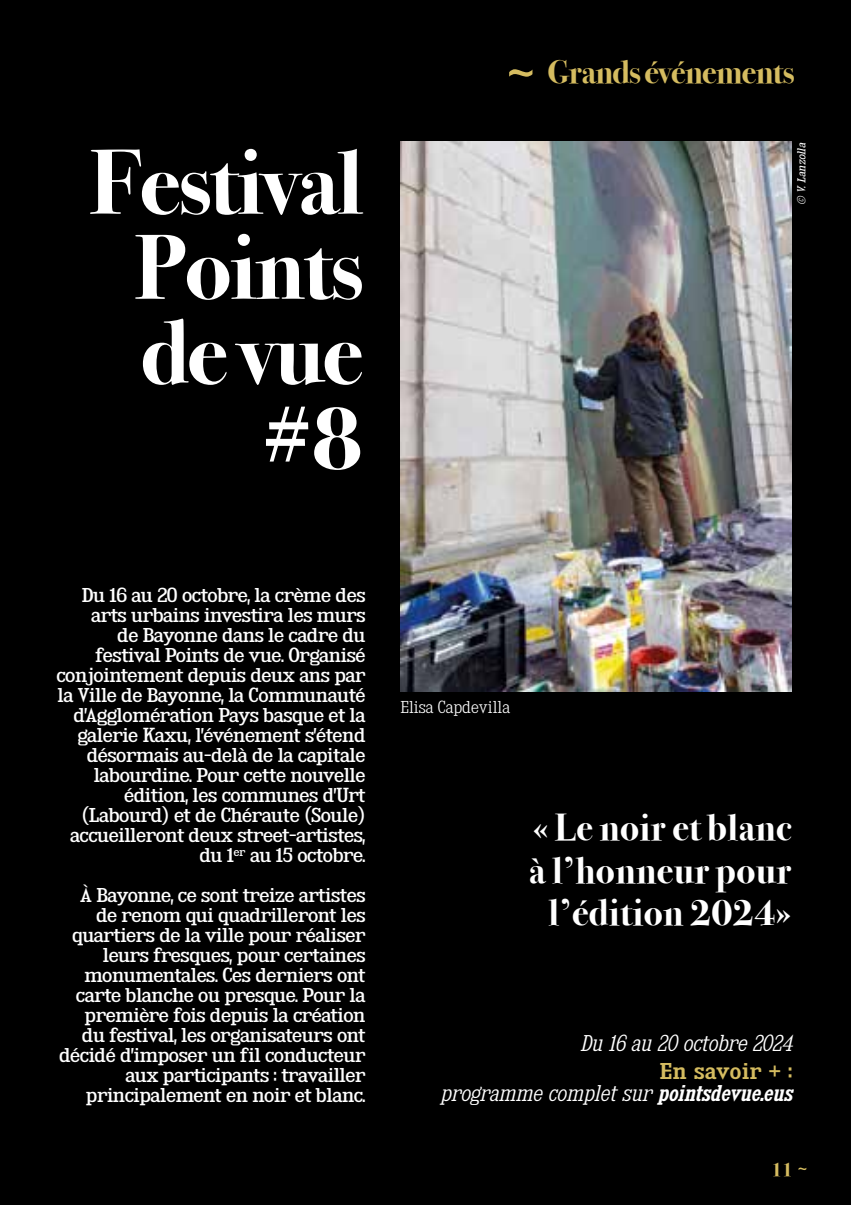
<style>
.page{position:relative;width:851px;height:1205px;background:#fff}
.page>*{position:absolute;margin:0;border:0;box-sizing:border-box;transform-origin:0 0}
.t1{font:700 92.25px/85px "Bodoni Svty Two ITCTT";letter-spacing:-.02em;color:#fff;text-align:right}
.t2{font:700 37.5px/42.5px "Bodoni Svty Two ITCTT";letter-spacing:.01em;color:#fff;text-align:center}
.t3{font:700 33px "Bodoni Svty Two ITCTT";letter-spacing:-.02em;color:#d5bc60}
.t4{font:italic 20px "Kingsbridge Sc Lt";color:#fff}
.t5{font:20px "Kingsbridge Sb";color:#d5bc60}
.t6{font:700 20px "Bodoni Svty Two ITCTT";color:#d5bc60}
.t7{font:17.5px/20px "Kingsbridge Rg";letter-spacing:-.06em;color:#fff;text-align:right}
.t8{font:15px "Kingsbridge Sc Lt";letter-spacing:-.04em;color:#fff}
.t9{font:italic 10px "Kingsbridge Bk";color:#fff}
.s1{font-family:"Kingsbridge Sc Sb"}
</style>
<div class="page">
<div style="left:0;top:0;width:850px;height:1205px;background:#000"></div>
<img style="left:401px;top:142px;width:390px;height:549px">
<svg style="left:798px;top:1167px;width:8px;height:3px"></svg>
<svg style="left:509px;top:69px;width:23px;height:8px"></svg>
<h1 class="t1" style="left:90px;top:132px;width:275px">Festival<br>Points de vue #8</h1>
<h3 class="t3" style="left:547px;top:44px;width:248px">Grands événements</h3>
<p class="t9" style="left:795px;top:205px;width:64px;rotate:-90deg">© V. Lanzolla</p>
<p class="t7" style="left:56px;top:585px;width:311px">Du 16 au 20 octobre, la crème des arts urbains investira les murs<br>de Bayonne dans le cadre du festival Points de vue. Organisé conjointement depuis deux ans par la Ville de Bayonne, la Communauté d’Agglomération Pays basque et la galerie Kaxu, l’événement s’étend désormais au-delà de la capitale labourdine. Pour cette nouvelle édition, les communes d’Urt (Labourd) et de Chéraute (Soule) accueilleront deux street-artistes, du 1<sup>er</sup> au 15 octobre.</p>
<p class="t7" style="left:59px;top:885px;width:308px">À Bayonne, ce sont treize artistes de renom qui quadrilleront les quartiers de la ville pour réaliser leurs fresques, pour certaines monumentales. Ces derniers ont carte blanche ou presque. Pour la première fois depuis la création du festival, les organisateurs ont décidé d’imposer un fil conducteur aux participants : travailler principalement en noir et blanc.</p>
<p class="t8" style="left:400px;top:698px;width:112px">Elisa Capdevilla</p>
<h2 class="t2" style="left:529px;top:803px;width:264px">« Le noir et blanc à l’honneur pour l’édition 2024»</h2>
<p class="t4" style="left:580px;top:1031px;width:213px">Du 16 au 20 octobre 2024</p>
<p class="t5" style="left:659px;top:1059px;width:134px">En savoir + :</p>
<p class="t4" style="left:440px;top:1081px;width:353px">programme complet sur <span class="s1">pointsdevue.eus</span></p>
<p class="t6" style="left:771px;top:1152px;width:24px">11</p>
</div>
